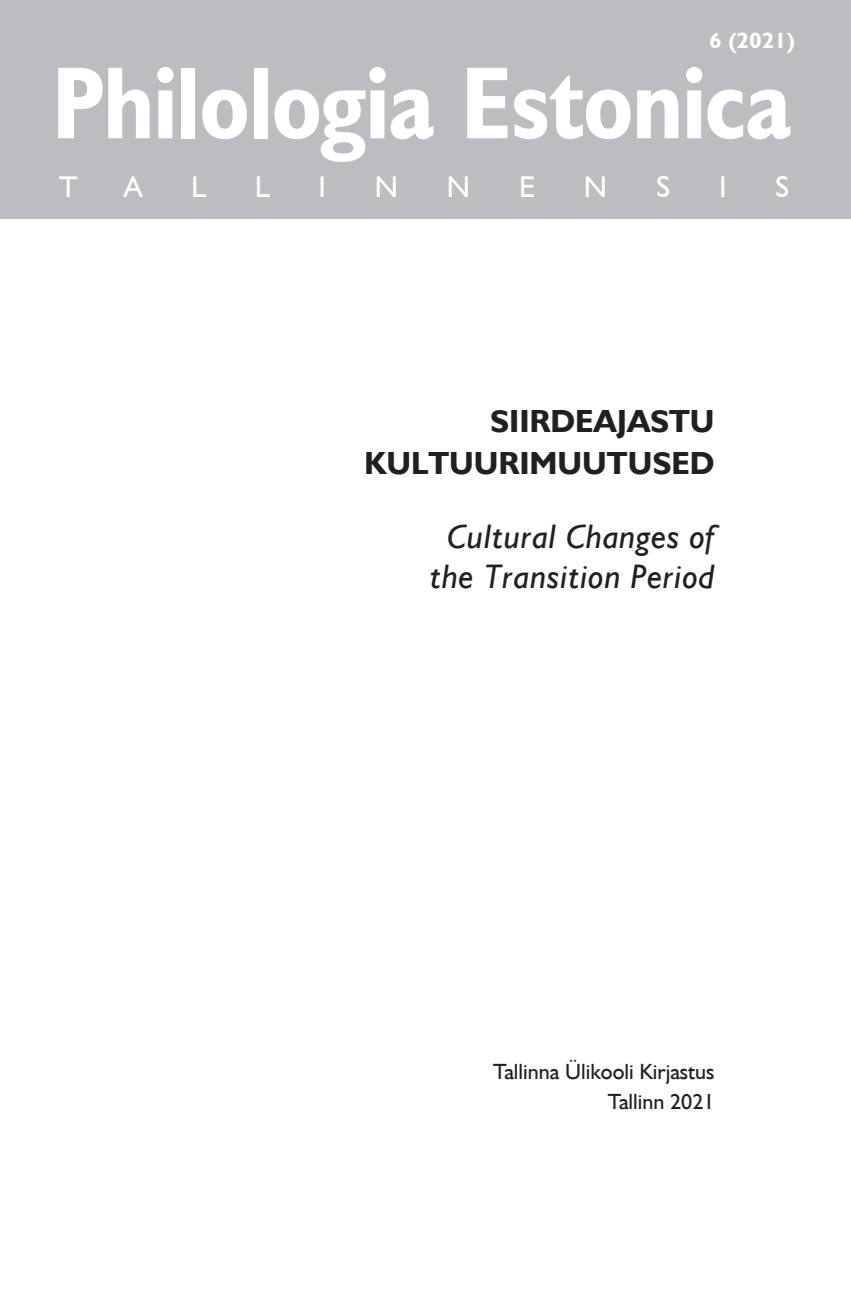
<style>
.page{position:relative;width:851px;height:1304px;background:#fff}
.page>*{position:absolute;margin:0;border:0;box-sizing:border-box;transform-origin:0 0}
.t1{font:700 condensed 103px "Humanist 521 TL";letter-spacing:-.015em;color:#fff}
.t2{font:italic 34px/40px "Humanist 521 TL";letter-spacing:.02em;color:#231f20;text-align:center}
.t3{font:700 32px/42px "Humanist 521 TL";color:#231f20;text-align:right}
.t4{font:30px "Humanist 521 BT";color:#fff}
.t5{font:22px/30px "Humanist 521 TL";color:#231f20;text-align:right}
.t6{font:700 22px "Humanist 521 BT";color:#fff}
</style>
<div class="page">
<div style="left:0;top:0;width:850px;height:219px;background:#bcbdc0"></div>
<p class="t6" style="left:709px;top:27px;width:87px">6 (2021)</p>
<h1 class="t1" style="left:52px;top:39px;width:740px">Philologia Estonica</h1>
<h3 class="t4" style="left:59px;top:168px;width:20px">T</h3>
<h3 class="t4" style="left:124px;top:168px;width:20px">A</h3>
<h3 class="t4" style="left:191px;top:168px;width:17px">L</h3>
<h3 class="t4" style="left:255px;top:168px;width:17px">L</h3>
<h3 class="t4" style="left:318px;top:168px;width:9px">I</h3>
<h3 class="t4" style="left:374px;top:168px;width:25px">N</h3>
<h3 class="t4" style="left:447px;top:168px;width:25px">N</h3>
<h3 class="t4" style="left:519px;top:168px;width:18px">E</h3>
<h3 class="t4" style="left:584px;top:168px;width:25px">N</h3>
<h3 class="t4" style="left:656px;top:168px;width:15px">S</h3>
<h3 class="t4" style="left:719px;top:168px;width:9px">I</h3>
<h3 class="t4" style="left:775px;top:168px;width:15px">S</h3>
<h3 class="t3" style="left:364px;top:399px;width:352px">SIIRDEAJASTU<br>KULTUURIMUUTUSED</h3>
<h2 class="t2" style="left:430px;top:516px;width:286px">Cultural Changes of the Transition Period</h2>
<p class="t5" style="left:493px;top:1056px;width:223px">Tallinna Ülikooli Kirjastus<br>Tallinn 2021</p>
</div>
